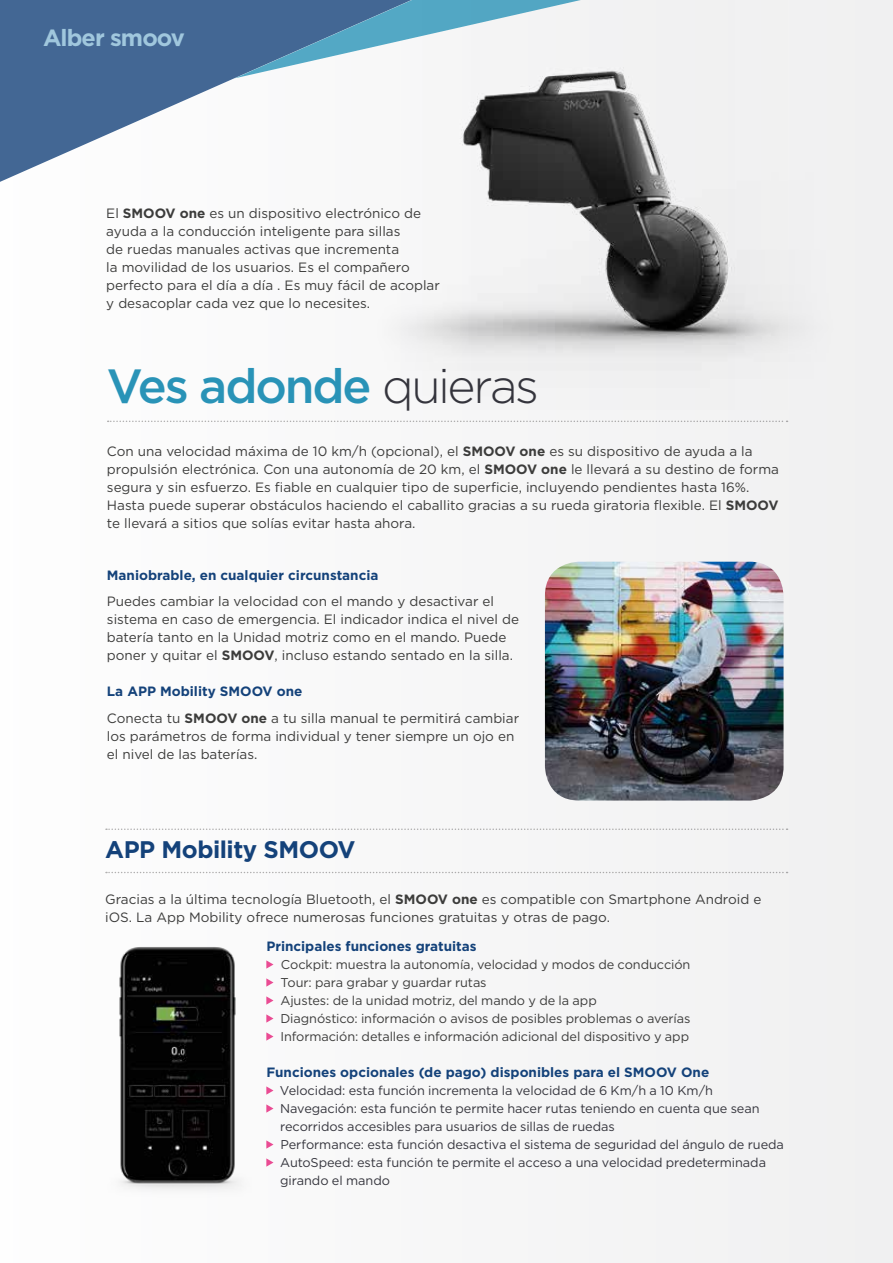
<style>
.page{position:relative;width:893px;height:1263px;background:#fff}
.page>*{position:absolute;margin:0;border:0;box-sizing:border-box;transform-origin:0 0}
.t1{font:500 48px "Gotham";letter-spacing:-.045em;color:#2993b7}
.t2{font:700 24px "Gotham";letter-spacing:-.02em;color:#14427a}
.t3{font:700 23.4px "Gotham";letter-spacing:-.04em;color:#a0c7dd}
.t4{font:13.5px/18px "Gotham";color:#3c3c3b}
.t5{font:700 13.5px "Gotham";color:#14427a}
.t6{font:12.75px/18px "Gotham";letter-spacing:-.005em;color:#35353d}
.t7{font:12.75px/18px "Gotham";letter-spacing:-.005em;color:#3c3c3b}
.s1{font-weight:700}
.s2{font-weight:300;color:#35353d}
.s3{font-weight:700;color:#14427a}
</style>
<div class="page">
<div style="left:105px;top:0;width:788px;height:1263px;background:#f6f6f7"></div>
<svg style="left:0;top:78px;width:358px;height:187px"></svg>
<svg style="left:0;top:0;width:358px;height:78px;background:#4e739d"></svg>
<svg style="left:108px;top:421px;width:680px;height:1px"></svg>
<svg style="left:106px;top:872px;width:682px;height:1px"></svg>
<img style="left:545px;top:562px;width:238px;height:238px">
<svg style="left:106px;top:828px;width:682px;height:2px"></svg>
<img style="left:358px;top:0;width:533px;height:409px">
<img style="left:105px;top:933px;width:161px;height:265px">
<svg style="left:266px;top:960px;width:7px;height:9px"></svg>
<svg style="left:266px;top:978px;width:7px;height:9px"></svg>
<svg style="left:266px;top:996px;width:7px;height:9px"></svg>
<svg style="left:266px;top:1014px;width:7px;height:9px"></svg>
<svg style="left:266px;top:1032px;width:7px;height:9px"></svg>
<svg style="left:266px;top:1086px;width:7px;height:9px"></svg>
<svg style="left:266px;top:1104px;width:7px;height:9px"></svg>
<svg style="left:266px;top:1140px;width:7px;height:9px"></svg>
<svg style="left:266px;top:1158px;width:7px;height:9px"></svg>
<h3 class="t3" style="left:43px;top:23px;width:143px">Alber smoov</h3>
<p class="t4" style="left:106px;top:204px;width:335px">El <span class="s1">SMOOV one</span> es un dispositivo electrónico de ayuda a la conducción inteligente para sillas<br>de ruedas manuales activas que incrementa<br>la movilidad de los usuarios. Es el compañero perfecto para el día a día . Es muy fácil de acoplar y desacoplar cada vez que lo necesites.</p>
<h1 class="t1" style="left:107px;top:354px;width:433px">Ves adonde <span class="s2">quieras</span></h1>
<p class="t4" style="left:107px;top:442px;width:674px">Con una velocidad máxima de 10 km/h (opcional), el <span class="s1">SMOOV one</span> es su dispositivo de ayuda a la propulsión electrónica. Con una autonomía de 20 km, el <span class="s1">SMOOV one</span> le llevará a su destino de forma segura y sin esfuerzo. Es fiable en cualquier tipo de superficie, incluyendo pendientes hasta 16%.<br>Hasta puede superar obstáculos haciendo el caballito gracias a su rueda giratoria flexible. El <span class="s1">SMOOV </span>te llevará a sitios que solías evitar hasta ahora.</p>
<p class="t5" style="left:107px;top:566px;width:273px">Maniobrable, en cualquier circunstancia</p>
<p class="t4" style="left:107px;top:592px;width:414px">Puedes cambiar la velocidad con el mando y desactivar el sistema en caso de emergencia. El indicador indica el nivel de batería tanto en la Unidad motriz como en el mando. Puede poner y quitar el <span class="s1">SMOOV</span>, incluso estando sentado en la silla.</p>
<p class="t4" style="left:107px;top:678px;width:414px;line-height:26.5px"><span class="s3">La APP Mobility SMOOV one<br></span>Conecta tu <span class="s1">SMOOV one</span> a tu silla manual te permitirá cambiar</p>
<p class="t4" style="left:107px;top:727px;width:409px">los parámetros de forma individual y tener siempre un ojo en el nivel de las baterías.</p>
<h2 class="t2" style="left:105px;top:833px;width:252px">APP Mobility SMOOV</h2>
<p class="t4" style="left:105px;top:890px;width:658px">Gracias a la última tecnología Bluetooth, el <span class="s1">SMOOV one</span> es compatible con Smartphone Android e iOS. La App Mobility ofrece numerosas funciones gratuitas y otras de pago.</p>
<p class="t5" style="left:266px;top:937px;width:212px">Principales funciones gratuitas</p>
<p class="t7" style="left:280px;top:955px;width:412px">Cockpit: muestra la autonomía, velocidad y modos de conducción Tour: para grabar y guardar rutas<br>Ajustes: de la unidad motriz, del mando y de la app<br>Diagnóstico: información o avisos de posibles problemas o averías Información: detalles e información adicional del dispositivo y app</p>
<p class="t5" style="left:266px;top:1063px;width:444px">Funciones opcionales (de pago) disponibles para el SMOOV One</p>
<p class="t6" style="left:280px;top:1081px;width:506px">Velocidad: esta función incrementa la velocidad de 6 Km/h a 10 Km/h Navegación: esta función te permite hacer rutas teniendo en cuenta que sean recorridos accesibles para usuarios de sillas de ruedas<br>Performance: esta función desactiva el sistema de seguridad del ángulo de rueda AutoSpeed: esta función te permite el acceso a una velocidad predeterminada girando el mando</p>
</div>
